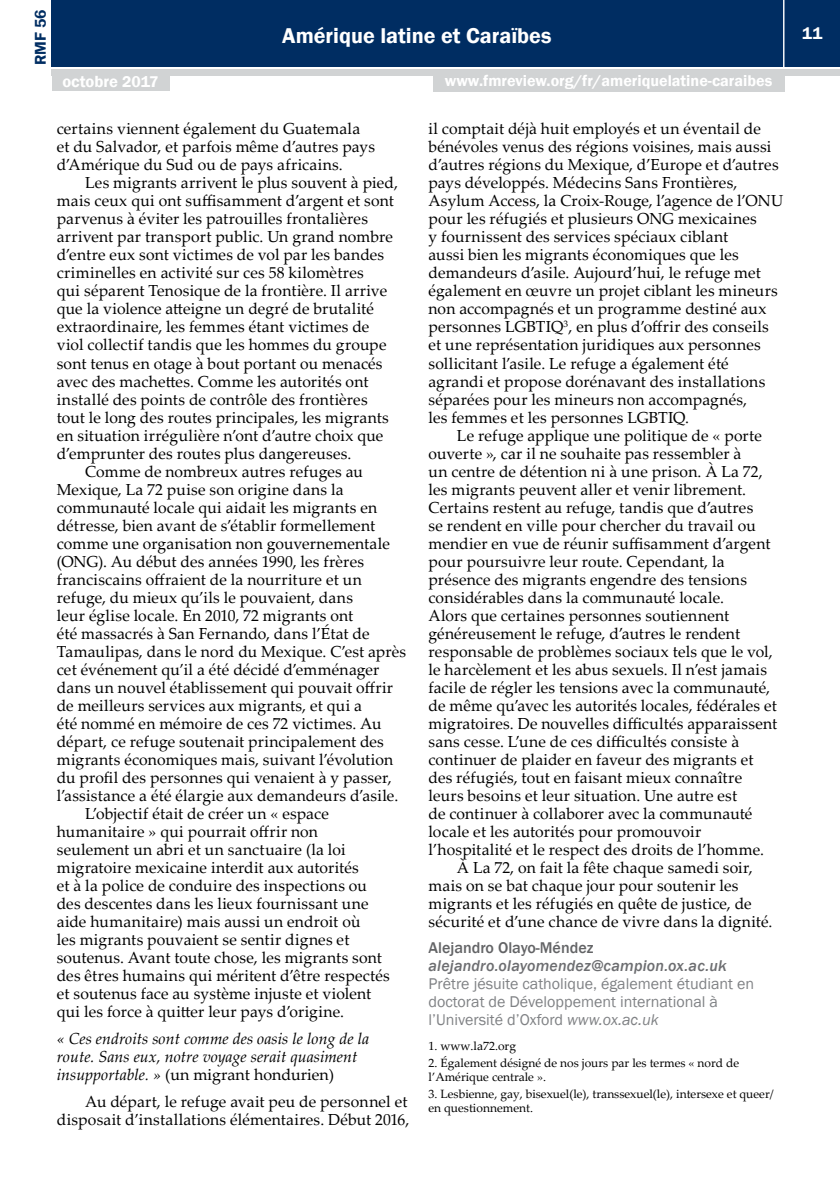
<style>
.page{position:relative;width:840px;height:1191px;background:#fff}
.page>*{position:absolute;margin:0;border:0;box-sizing:border-box;transform-origin:0 0}
.t1{font:600 22px "Franklin Gothic";color:#fff}
.t2{font:600 17px "Franklin Gothic";color:#fff}
.t3{font:600 16.6px "Franklin Gothic";color:#fff}
.t4{font:16px/18px "Palatino Linotype";letter-spacing:.01em;color:#000}
.t5{font:italic 16px/18px "Palatino Linotype";color:#000}
.t6{font:16px/18px "Franklin Gothic";color:#808285}
.t7{font:600 16px "Franklin Gothic";color:#fff}
.t8{font:italic 500 16px "Franklin Gothic";letter-spacing:.01em;color:#6d6e71}
.t9{font:500 16px "Franklin Gothic";color:#636466}
.t10{font:600 16px "Franklin Gothic";color:#002d62}
.t11{font:12px/14px "Palatino Linotype";color:#000}
.s1{font-size:16px}
.s2{font-style:normal}
.s3{font-style:italic}
</style>
<div class="page">
<div style="left:52px;top:0;width:787px;height:66px;background:#002d62"></div>
<div style="left:52px;top:69px;width:787px;height:6px;background:#d1d3d4"></div>
<hr style="left:782px;top:0;width:2px;height:68px;background:#fff">
<div style="left:52px;top:73px;width:117px;height:18px;background:#d1d3d4"></div>
<div style="left:432px;top:74px;width:352px;height:18px;background:#d1d3d4"></div>
<p class="t10" style="left:31px;top:65px;width:57px;rotate:-90deg">RMF 56</p>
<h1 class="t1" style="left:282px;top:22px;width:270px">Amérique latine et Caraïbes</h1>
<p class="t3" style="left:62px;top:71px;width:98px">octobre <span class="s1">2017</span></p>
<p class="t7" style="left:444px;top:71px;width:329px">www.fmreview.org/fr/ameriquelatine-caraibes</p>
<p class="t4" style="left:57px;top:119px;width:319px">certains viennent également du Guatemala et du Salvador, et parfois même d’autres pays d’Amérique du Sud ou de pays africains.</p>
<p class="t4" style="left:85px;top:173px;width:314px">Les migrants arrivent le plus souvent à pied,</p>
<p class="t4" style="left:57px;top:191px;width:338px">mais ceux qui ont suffisamment d’argent et sont</p>
<p class="t4" style="left:57px;top:209px;width:312px">parvenus à éviter les patrouilles frontalières</p>
<p class="t4" style="left:57px;top:227px;width:337px">arrivent par transport public. Un grand nombre</p>
<p class="t4" style="left:57px;top:245px;width:329px">d’entre eux sont victimes de vol par les bandes</p>
<p class="t4" style="left:57px;top:263px;width:308px">criminelles en activité sur ces 58 kilomètres</p>
<p class="t4" style="left:57px;top:281px;width:332px">qui séparent Tenosique de la frontière. Il arrive</p>
<p class="t4" style="left:57px;top:299px;width:318px">que la violence atteigne un degré de brutalité</p>
<p class="t4" style="left:57px;top:317px;width:314px">extraordinaire, les femmes étant victimes de</p>
<p class="t4" style="left:57px;top:335px;width:331px">viol collectif tandis que les hommes du groupe</p>
<p class="t4" style="left:57px;top:353px;width:327px">sont tenus en otage à bout portant ou menacés</p>
<p class="t4" style="left:57px;top:371px;width:313px">avec des machettes. Comme les autorités ont</p>
<p class="t4" style="left:57px;top:389px;width:312px">installé des points de contrôle des frontières</p>
<p class="t4" style="left:57px;top:407px;width:333px">tout le long des routes principales, les migrants</p>
<p class="t4" style="left:57px;top:425px;width:328px">en situation irrégulière n’ont d’autre choix que</p>
<p class="t4" style="left:57px;top:443px;width:296px">d’emprunter des routes plus dangereuses.</p>
<p class="t4" style="left:85px;top:461px;width:279px">Comme de nombreux autres refuges au</p>
<p class="t4" style="left:57px;top:479px;width:288px">Mexique, La 72 puise son origine dans la</p>
<p class="t4" style="left:57px;top:497px;width:322px">communauté locale qui aidait les migrants en</p>
<p class="t4" style="left:57px;top:515px;width:320px">détresse, bien avant de s’établir formellement</p>
<p class="t4" style="left:57px;top:533px;width:334px">comme une organisation non gouvernementale</p>
<p class="t4" style="left:57px;top:551px;width:309px">(ONG). Au début des années 1990, les frères</p>
<p class="t4" style="left:57px;top:569px;width:306px">franciscains offraient de la nourriture et un</p>
<p class="t4" style="left:57px;top:587px;width:298px">refuge, du mieux qu’ils le pouvaient, dans</p>
<p class="t4" style="left:57px;top:605px;width:298px">leur église locale. En 2010, 72 migrants ont</p>
<p class="t4" style="left:57px;top:623px;width:314px">été massacrés à San Fernando, dans l’État de</p>
<p class="t4" style="left:57px;top:641px;width:351px">Tamaulipas, dans le nord du Mexique. C’est après</p>
<p class="t4" style="left:57px;top:659px;width:324px">cet événement qu’il a été décidé d’emménager</p>
<p class="t4" style="left:57px;top:677px;width:337px">dans un nouvel établissement qui pouvait offrir</p>
<p class="t4" style="left:57px;top:695px;width:306px">de meilleurs services aux migrants, et qui a</p>
<p class="t4" style="left:57px;top:713px;width:326px">été nommé en mémoire de ces 72 victimes. Au</p>
<p class="t4" style="left:57px;top:731px;width:328px">départ, ce refuge soutenait principalement des</p>
<p class="t4" style="left:57px;top:749px;width:338px">migrants économiques mais, suivant l’évolution</p>
<p class="t4" style="left:57px;top:767px;width:336px">du profil des personnes qui venaient à y passer,</p>
<p class="t4" style="left:57px;top:785px;width:343px">l’assistance a été élargie aux demandeurs d’asile.</p>
<p class="t4" style="left:85px;top:803px;width:245px">L’objectif était de créer un « espace</p>
<p class="t4" style="left:57px;top:821px;width:263px">humanitaire » qui pourrait offrir non</p>
<p class="t4" style="left:57px;top:839px;width:290px">seulement un abri et un sanctuaire (la loi</p>
<p class="t4" style="left:57px;top:857px;width:303px">migratoire mexicaine interdit aux autorités</p>
<p class="t4" style="left:57px;top:875px;width:312px">et à la police de conduire des inspections ou</p>
<p class="t4" style="left:57px;top:893px;width:313px">des descentes dans les lieux fournissant une</p>
<p class="t4" style="left:57px;top:911px;width:305px">aide humanitaire) mais aussi un endroit où</p>
<p class="t4" style="left:57px;top:929px;width:294px">les migrants pouvaient se sentir dignes et</p>
<p class="t4" style="left:57px;top:947px;width:326px">soutenus. Avant toute chose, les migrants sont</p>
<p class="t4" style="left:57px;top:965px;width:334px">des êtres humains qui méritent d’être respectés</p>
<p class="t4" style="left:57px;top:983px;width:316px">et soutenus face au système injuste et violent</p>
<p class="t4" style="left:57px;top:1001px;width:289px">qui les force à quitter leur pays d’origine.</p>
<p class="t5" style="left:57px;top:1029px;width:314px">« Ces endroits sont comme des oasis le long de la route. Sans eux, notre voyage serait quasiment insupportable. » <span class="s2">(un migrant hondurien)</span></p>
<p class="t4" style="left:57px;top:1091px;width:354px;text-align:right">Au départ, le refuge avait peu de personnel et disposait d’installations élémentaires. Début 2016,</p>
<p class="t4" style="left:428px;top:119px;width:356px">il comptait déjà huit employés et un éventail de bénévoles venus des régions voisines, mais aussi d’autres régions du Mexique, d’Europe et d’autres pays développés. Médecins Sans Frontières, Asylum Access, la Croix-Rouge, l’agence de l’ONU pour les réfugiés et plusieurs ONG mexicaines<br>y fournissent des services spéciaux ciblant<br>aussi bien les migrants économiques que les demandeurs d’asile. Aujourd’hui, le refuge met également en œuvre un projet ciblant les mineurs non accompagnés et un programme destiné aux personnes LGBTIQ<sup>3</sup>, en plus d’offrir des conseils et une représentation juridiques aux personnes sollicitant l’asile. Le refuge a également été agrandi et propose dorénavant des installations séparées pour les mineurs non accompagnés,<br>les femmes et les personnes LGBTIQ.</p>
<p class="t4" style="left:456px;top:425px;width:306px">Le refuge applique une politique de « porte</p>
<p class="t4" style="left:428px;top:443px;width:314px">ouverte », car il ne souhaite pas ressembler à</p>
<p class="t4" style="left:428px;top:461px;width:335px">un centre de détention ni à une prison. À La 72,</p>
<p class="t4" style="left:428px;top:479px;width:319px">les migrants peuvent aller et venir librement.</p>
<p class="t4" style="left:428px;top:497px;width:326px">Certains restent au refuge, tandis que d’autres</p>
<p class="t4" style="left:428px;top:515px;width:329px">se rendent en ville pour chercher du travail ou</p>
<p class="t4" style="left:428px;top:533px;width:343px">mendier en vue de réunir suffisamment d’argent</p>
<p class="t4" style="left:428px;top:551px;width:297px">pour poursuivre leur route. Cependant, la</p>
<p class="t4" style="left:428px;top:569px;width:320px">présence des migrants engendre des tensions</p>
<p class="t4" style="left:428px;top:587px;width:297px">considérables dans la communauté locale.</p>
<p class="t4" style="left:428px;top:605px;width:302px">Alors que certaines personnes soutiennent</p>
<p class="t4" style="left:428px;top:623px;width:313px">généreusement le refuge, d’autres le rendent</p>
<p class="t4" style="left:428px;top:641px;width:345px">responsable de problèmes sociaux tels que le vol,</p>
<p class="t4" style="left:428px;top:659px;width:340px">le harcèlement et les abus sexuels. Il n’est jamais</p>
<p class="t4" style="left:428px;top:677px;width:343px">facile de régler les tensions avec la communauté,</p>
<p class="t4" style="left:428px;top:695px;width:350px">de même qu’avec les autorités locales, fédérales et</p>
<p class="t4" style="left:428px;top:713px;width:350px">migratoires. De nouvelles difficultés apparaissent</p>
<p class="t4" style="left:428px;top:731px;width:312px">sans cesse. L’une de ces difficultés consiste à</p>
<p class="t4" style="left:428px;top:749px;width:326px">continuer de plaider en faveur des migrants et</p>
<p class="t4" style="left:428px;top:767px;width:315px">des réfugiés, tout en faisant mieux connaître</p>
<p class="t4" style="left:428px;top:785px;width:310px">leurs besoins et leur situation. Une autre est</p>
<p class="t4" style="left:428px;top:803px;width:325px">de continuer à collaborer avec la communauté</p>
<p class="t4" style="left:428px;top:821px;width:274px">locale et les autorités pour promouvoir</p>
<p class="t4" style="left:428px;top:839px;width:337px">l’hospitalité et le respect des droits de l’homme.</p>
<p class="t4" style="left:456px;top:857px;width:297px">À La 72, on fait la fête chaque samedi soir,</p>
<p class="t4" style="left:428px;top:875px;width:311px">mais on se bat chaque jour pour soutenir les</p>
<p class="t4" style="left:428px;top:893px;width:324px">migrants et les réfugiés en quête de justice, de</p>
<p class="t4" style="left:428px;top:911px;width:345px">sécurité et d’une chance de vivre dans la dignité.</p>
<p class="t9" style="left:428px;top:938px;width:166px">Alejandro Olayo-Méndez</p>
<p class="t8" style="left:428px;top:956px;width:299px">alejandro.olayomendez@campion.ox.ac.uk</p>
<p class="t6" style="left:428px;top:975px;width:327px">Prêtre jésuite catholique, également étudiant en doctorat de Développement international à l’Université d’Oxford <span class="s3">www.ox.ac.uk</span></p>
<p class="t11" style="left:428px;top:1038px;width:89px">1. www.la72.org</p>
<p class="t11" style="left:428px;top:1055px;width:312px">2. Également désigné de nos jours par les termes « nord de l’Amérique centrale ».</p>
<p class="t11" style="left:428px;top:1086px;width:346px">3. Lesbienne, gay, bisexuel(le), transsexuel(le), intersexe et queer/ en questionnement.</p>
<p class="t2" style="left:801px;top:23px;width:22px">11</p>
</div>
